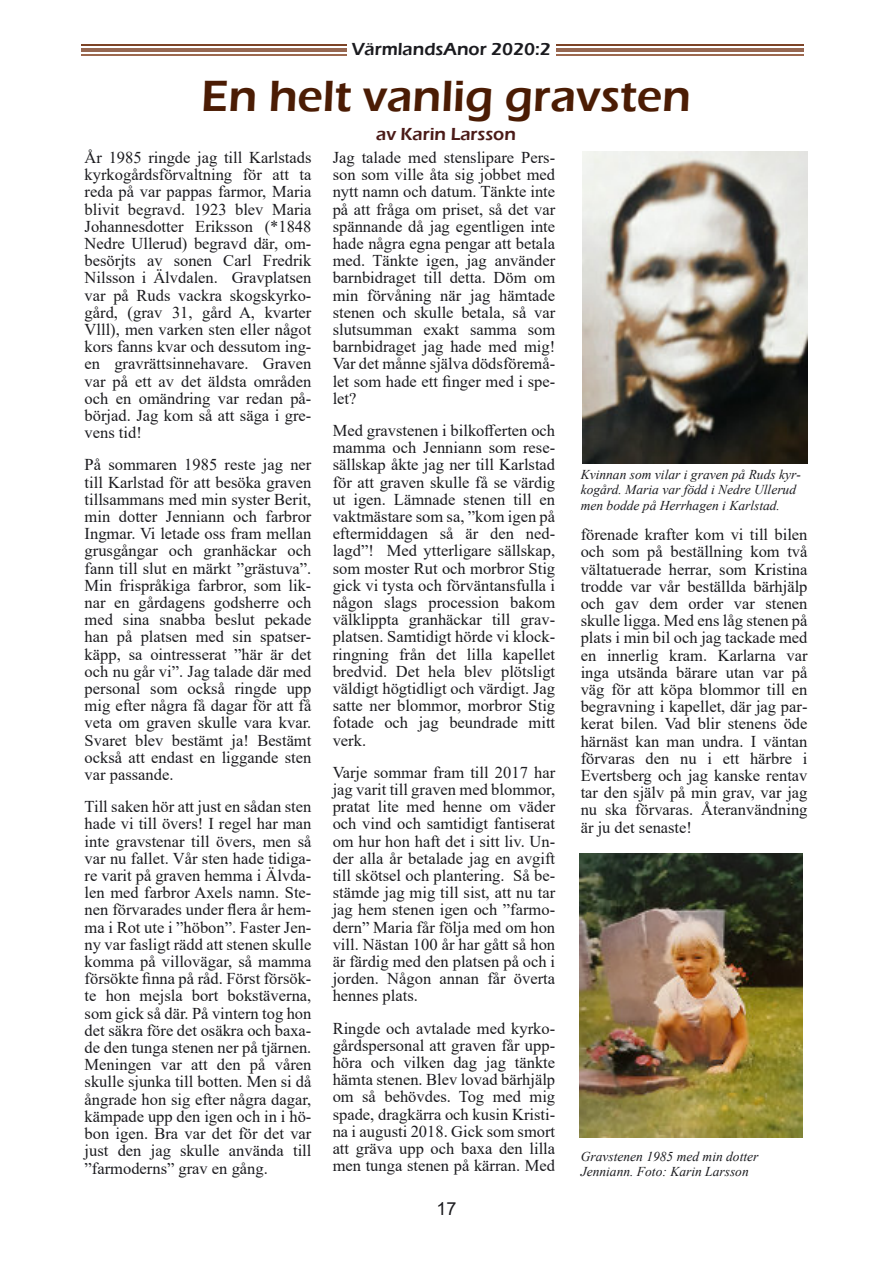
<style>
.page{position:relative;width:893px;height:1263px;background:#fff}
.page>*{position:absolute;margin:0;border:0;box-sizing:border-box;transform-origin:0 0}
.t1{font:600 45px "Eras ITC";color:#4b1c04}
.t2{font:600 18px "Eras ITC";color:#1b1b1f}
.t3{font:600 18px "Eras ITC";color:#4b1b18}
.t4{font:18px "Arial";color:#1b1b1f}
.t5{font:16.5px/17.2px "Times New Roman";color:#1b1b1f;text-align:justify}
.t6{font:italic 13.5px/15.1px "Times New Roman";color:#1b1b1f}
</style>
<div class="page">
<hr style="left:81px;top:48px;width:723px;height:3px;background:#966751">
<hr style="left:81px;top:44px;width:723px;height:1px;background:#7d4326">
<hr style="left:81px;top:54px;width:723px;height:1px;background:#9d694f">
<div style="left:347px;top:34px;width:209px;height:34px;background:#fff"></div>
<img style="left:582px;top:151px;width:225px;height:312px">
<img style="left:579px;top:853px;width:224px;height:284px">
<p class="t2" style="left:352px;top:43px;width:200px">VärmlandsAnor 2020:2</p>
<h1 class="t1" style="left:201px;top:80px;width:491px">En helt vanlig gravsten</h1>
<p class="t3" style="left:376px;top:127px;width:141px">av Karin Larsson</p>
<p class="t5" style="left:333px;top:150px;width:224px">Jag talade med stenslipare Pers‐ son som ville åta sig jobbet med nytt namn och datum. Tänkte inte på att fråga om priset, så det var spännande då jag egentligen inte hade några egna pengar att betala med. Tänkte igen, jag använder barnbidraget till detta. Döm om min förvåning när jag hämtade stenen och skulle betala, så var slutsumman exakt samma som barnbidraget jag hade med mig!<br>Var det månne själva dödsföremå‐ let som hade ett finger med i spe‐ let?</p>
<p class="t5" style="left:333px;top:423px;width:224px">Med gravstenen i bilkofferten och mamma och Jenniann som rese‐ sällskap åkte jag ner till Karlstad för att graven skulle få se värdig ut igen. Lämnade stenen till en vaktmästare som sa, ”kom igen på eftermiddagen så är den ned‐ lagd”! Med ytterligare sällskap, som moster Rut och morbror Stig gick vi tysta och förväntansfulla i någon slags procession bakom välklippta granhäckar till grav‐ platsen. Samtidigt hörde vi klock‐ ringning från det lilla kapellet bredvid. Det hela blev plötsligt väldigt högtidligt och värdigt. Jag satte ner blommor, morbror Stig fotade och jag beundrade mitt verk.</p>
<p class="t5" style="left:333px;top:765px;width:224px">Varje sommar fram till 2017 har jag varit till graven med blommor, pratat lite med henne om väder och vind och samtidigt fantiserat om hur hon haft det i sitt liv. Un‐ der alla år betalade jag en avgift till skötsel och plantering. Så be‐ stämde jag mig till sist, att nu tar jag hem stenen igen och ”farmo‐ dern” Maria får följa med om hon vill. Nästan 100 år har gått så hon är färdig med den platsen på och i jorden. Någon annan får överta hennes plats.</p>
<p class="t5" style="left:333px;top:1021px;width:224px">Ringde och avtalade med kyrko‐ gårdspersonal att graven får upp‐ höra och vilken dag jag tänkte hämta stenen. Blev lovad bärhjälp om så behövdes. Tog med mig spade, dragkärra och kusin Kristi‐ na i augusti 2018. Gick som smort att gräva upp och baxa den lilla men tunga stenen på kärran. Med</p>
<p class="t5" style="left:85px;top:150px;width:228px">År 1985 ringde jag till Karlstads kyrkogårdsförvaltning för att ta reda på var pappas farmor, Maria blivit begravd. 1923 blev Maria Johannesdotter Eriksson (*1848<br>Nedre Ullerud) begravd där, om‐ besörjts av sonen Carl Fredrik Nilsson i Älvdalen. Gravplatsen var på Ruds vackra skogskyrko‐ gård, (grav 31, gård A, kvarter Vlll), men varken sten eller något kors fanns kvar och dessutom ing‐ en gravrättsinnehavare. Graven var på ett av det äldsta områden och en omändring var redan på‐ börjad. Jag kom så att säga i gre‐ vens tid!</p>
<p class="t5" style="left:85px;top:458px;width:228px">På sommaren 1985 reste jag ner till Karlstad för att besöka graven tillsammans med min syster Berit, min dotter Jenniann och farbror Ingmar. Vi letade oss fram mellan grusgångar och granhäckar och fann till slut en märkt ”grästuva”.<br>Min frispråkiga farbror, som lik‐ nar en gårdagens godsherre och med sina snabba beslut pekade han på platsen med sin spatser‐ käpp, sa ointresserat ”här är det och nu går vi”. Jag talade där med personal som också ringde upp mig efter några få dagar för att få veta om graven skulle vara kvar.<br>Svaret blev bestämt ja! Bestämt också att endast en liggande sten var passande.</p>
<p class="t5" style="left:85px;top:800px;width:228px">Till saken hör att just en sådan sten hade vi till övers! I regel har man inte gravstenar till övers, men så var nu fallet. Vår sten hade tidiga‐ re varit på graven hemma i Älvda‐ len med farbror Axels namn. Ste‐ nen förvarades under flera år hem‐ ma i Rot ute i ”höbon”. Faster Jen‐ ny var fasligt rädd att stenen skulle komma på villovägar, så mamma försökte finna på råd. Först försök‐ te hon mejsla bort bokstäverna, som gick så där. På vintern tog hon det säkra före det osäkra och baxa‐ de den tunga stenen ner på tjärnen.<br>Meningen var att den på våren skulle sjunka till botten. Men si då ångrade hon sig efter några dagar, kämpade upp den igen och in i hö‐ bon igen. Bra var det för det var just den jag skulle använda till ”farmoderns” grav en gång.</p>
<p class="t6" style="left:581px;top:468px;width:222px">Kvinnan som vilar i graven på Ruds kyr‐ kogård. Maria var född i Nedre Ullerud men bodde på Herrhagen i Karlstad.</p>
<p class="t5" style="left:581px;top:527px;width:228px">förenade krafter kom vi till bilen och som på beställning kom två vältatuerade herrar, som Kristina trodde var vår beställda bärhjälp och gav dem order var stenen skulle ligga. Med ens låg stenen på plats i min bil och jag tackade med en innerlig kram. Karlarna var inga utsända bärare utan var på väg för att köpa blommor till en begravning i kapellet, där jag par‐ kerat bilen. Vad blir stenens öde härnäst kan man undra. I väntan förvaras den nu i ett härbre i Evertsberg och jag kanske rentav tar den själv på min grav, var jag nu ska förvaras. Återanvändning är ju det senaste!</p>
<p class="t6" style="left:581px;top:1150px;width:179px">Gravstenen 1985 med min dotter<br>Jenniann. Foto: Karin Larsson</p>
<p class="t4" style="left:436px;top:1202px;width:22px">17</p>
</div>
